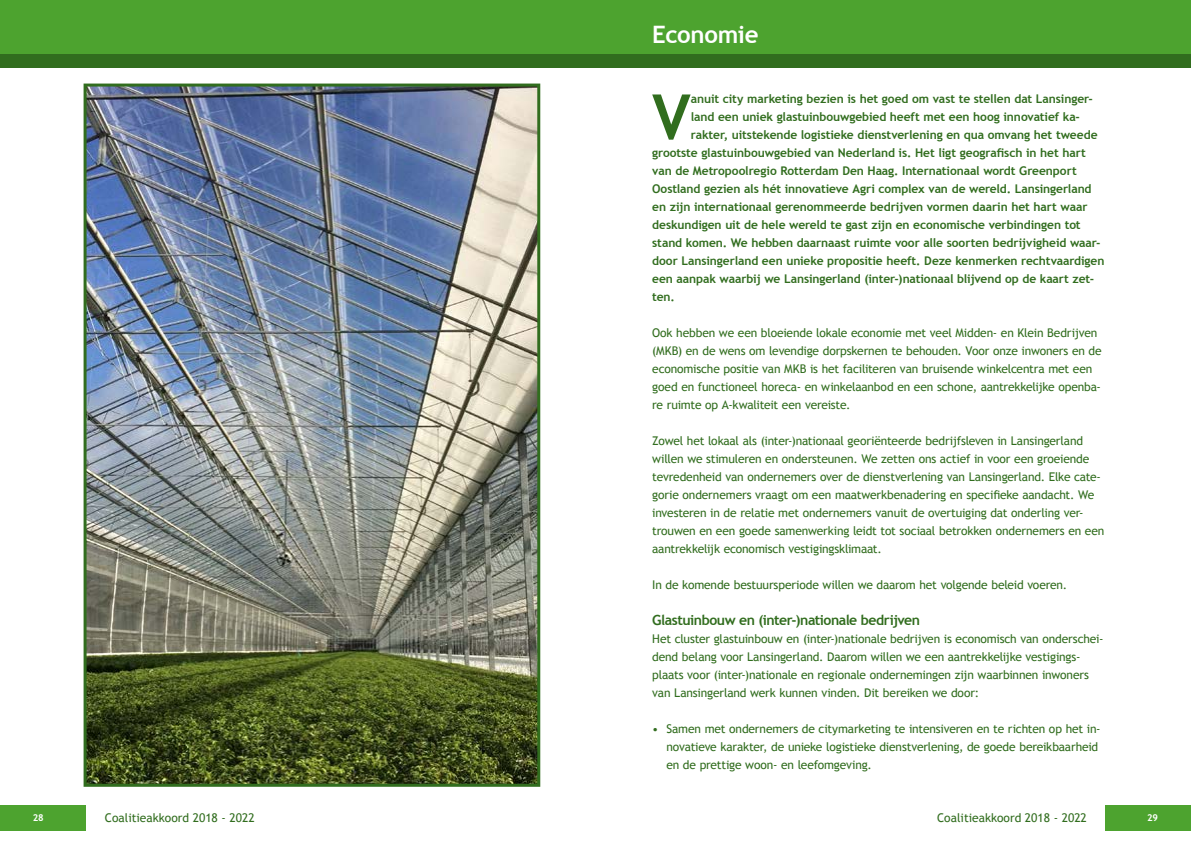
<style>
.page{position:relative;width:1191px;height:842px;background:#fff}
.page>*{position:absolute;margin:0;border:0;box-sizing:border-box;transform-origin:0 0}
.t1{font:700 62.3px "Trebuchet MS";color:#316d1e}
.t2{font:700 24px "Trebuchet MS";letter-spacing:-.015em;color:#fff}
.t3{font:700 14px "Trebuchet MS";letter-spacing:-.035em;color:#316d1e}
.t4{font:12px/18px "Trebuchet MS";letter-spacing:-.015em;color:#316d1e}
.t5{font:700 12px "Trebuchet MS";letter-spacing:-.005em;color:#316d1e}
.t6{font:700 9.5px "Trebuchet MS";color:#fff}
</style>
<div class="page">
<div style="left:0;top:0;width:595px;height:60px;background:#4da32f"></div>
<div style="left:595px;top:0;width:596px;height:60px;background:#4da32f"></div>
<div style="left:0;top:54px;width:595px;height:14px;background:#316d1e"></div>
<div style="left:595px;top:54px;width:596px;height:14px;background:#316d1e"></div>
<div style="left:0;top:806px;width:85px;height:25px;background:#4da32f"></div>
<div style="left:1106px;top:806px;width:85px;height:25px;background:#4da32f"></div>
<img style="left:88px;top:88px;width:448px;height:695px">
<div style="left:84px;top:84px;width:456px;height:703px;border:3px solid #316d1e"></div>
<h2 class="t2" style="left:652px;top:20px;width:108px">Economie</h2>
<h1 class="t1" style="left:652px;top:78px;width:40px">V</h1>
<p class="t5" style="left:691px;top:91px;width:404px">anuit city marketing bezien is het goed om vast te stellen dat Lansinger-</p>
<p class="t5" style="left:691px;top:109px;width:391px">land een uniek glastuinbouwgebied heeft met een hoog innovatief ka-</p>
<p class="t5" style="left:691px;top:127px;width:408px">rakter, uitstekende logistieke dienstverlening en qua omvang het tweede</p>
<p class="t5" style="left:652px;top:145px;width:435px">grootste glastuinbouwgebied van Nederland is. Het ligt geografisch in het hart</p>
<p class="t5" style="left:652px;top:163px;width:426px">van de Metropoolregio Rotterdam Den Haag. Internationaal wordt Greenport</p>
<p class="t5" style="left:652px;top:181px;width:441px">Oostland gezien als hét innovatieve Agri complex van de wereld. Lansingerland</p>
<p class="t5" style="left:652px;top:199px;width:437px">en zijn internationaal gerenommeerde bedrijven vormen daarin het hart waar</p>
<p class="t5" style="left:652px;top:217px;width:430px">deskundigen uit de hele wereld te gast zijn en economische verbindingen tot</p>
<p class="t5" style="left:652px;top:235px;width:450px">stand komen. We hebben daarnaast ruimte voor alle soorten bedrijvigheid waar-</p>
<p class="t5" style="left:652px;top:253px;width:454px">door Lansingerland een unieke propositie heeft. Deze kenmerken rechtvaardigen</p>
<p class="t5" style="left:652px;top:271px;width:443px">een aanpak waarbij we Lansingerland (inter-)nationaal blijvend op de kaart zet-</p>
<p class="t5" style="left:652px;top:289px;width:24px">ten.</p>
<p class="t4" style="left:652px;top:324px;width:451px">Ook hebben we een bloeiende lokale economie met veel Midden- en Klein Bedrijven (MKB) en de wens om levendige dorpskernen te behouden. Voor onze inwoners en de economische positie van MKB is het faciliteren van bruisende winkelcentra met een goed en functioneel horeca- en winkelaanbod en een schone, aantrekkelijke openba&shy;re ruimte op A-kwaliteit een vereiste.</p>
<p class="t4" style="left:652px;top:432px;width:454px">Zowel het lokaal als (inter-)nationaal georiënteerde bedrijfsleven in Lansingerland willen we stimuleren en ondersteunen. We zetten ons actief in voor een groeiende tevredenheid van ondernemers over de dienstverlening van Lansingerland. Elke cate&shy;gorie ondernemers vraagt om een maatwerkbenadering en specifieke aandacht. We investeren in de relatie met ondernemers vanuit de overtuiging dat onderling ver&shy;trouwen en een goede samenwerking leidt tot sociaal betrokken ondernemers en een aantrekkelijk economisch vestigingsklimaat.</p>
<p class="t4" style="left:652px;top:576px;width:414px">In de komende bestuursperiode willen we daarom het volgende beleid voeren.</p>
<p class="t3" style="left:652px;top:611px;width:269px">Glastuinbouw en (inter-)nationale bedrijven</p>
<p class="t4" style="left:652px;top:630px;width:453px">Het cluster glastuinbouw en (inter-)nationale bedrijven is economisch van onderschei&shy;dend belang voor Lansingerland. Daarom willen we een aantrekkelijke vestigings&shy;plaats voor (inter-)nationale en regionale ondernemingen zijn waarbinnen inwoners van Lansingerland werk kunnen vinden. Dit bereiken we door:</p>
<p class="t4" style="left:666px;top:720px;width:436px;text-indent:-14px">• Samen met ondernemers de citymarketing te intensiveren en te richten op het in&shy;novatieve karakter, de unieke logistieke dienstverlening, de goede bereikbaarheid en de prettige woon- en leefomgeving.</p>
<p class="t6" style="left:33px;top:811px;width:13px">28</p>
<p class="t4" style="left:105px;top:808px;width:151px">Coalitieakkoord 2018 - 2022</p>
<p class="t4" style="left:937px;top:808px;width:151px">Coalitieakkoord 2018 - 2022</p>
<p class="t6" style="left:1147px;top:811px;width:12px">29</p>
</div>
